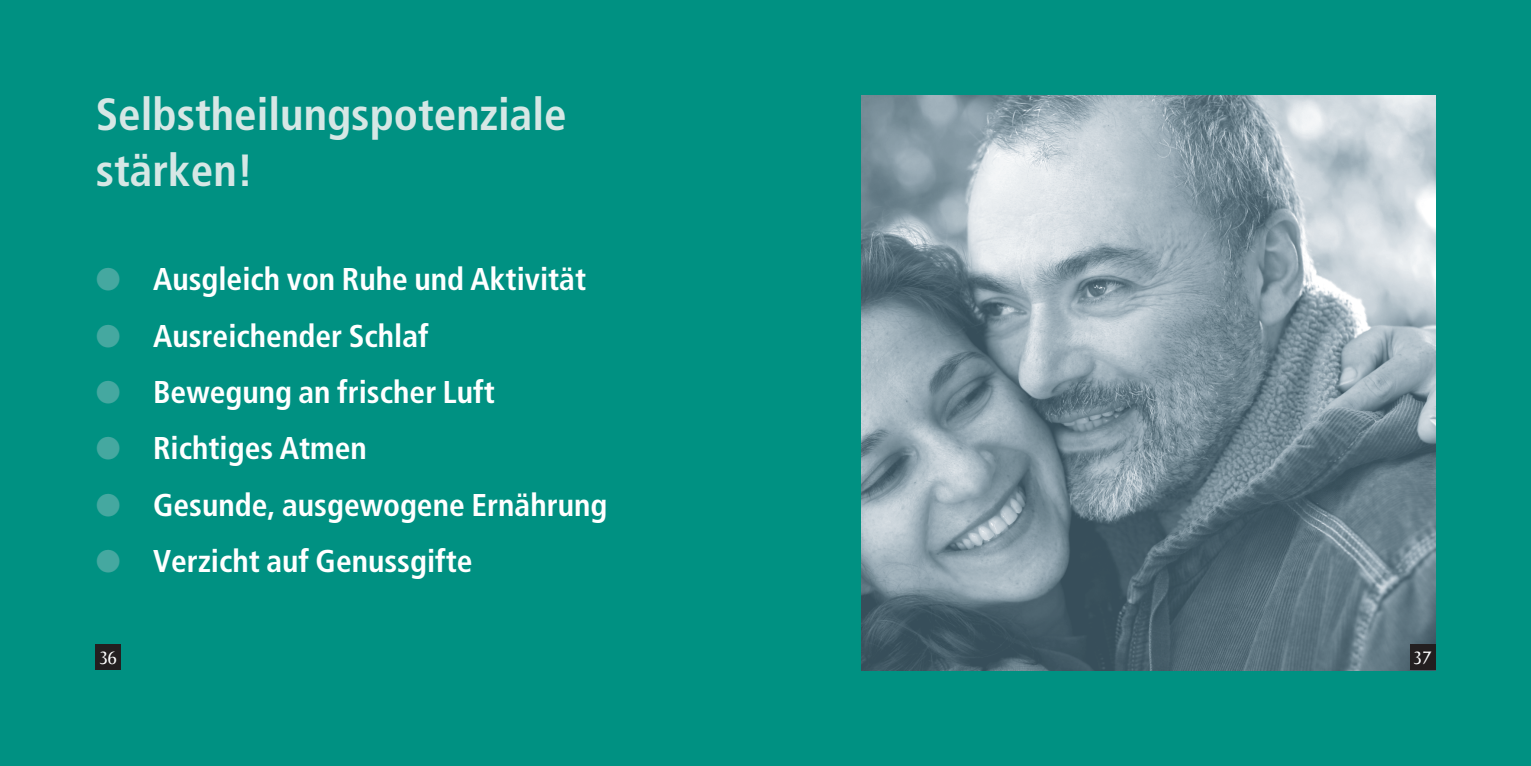
<style>
.page{position:relative;width:1531px;height:766px;background:#fff}
.page>*{position:absolute;margin:0;border:0;box-sizing:border-box;transform-origin:0 0}
.t1{font:700 condensed 45px/56.2px "Frutiger";color:#d6e7e5}
.t2{font:700 condensed 31.5px "Frutiger";color:#fff}
.t3{font:19.12px "Baker Signet";color:#fff}
.s1{color:#45a8a0}
</style>
<div class="page">
<div style="left:0;top:0;width:1531px;height:765px;background:#009182"></div>
<img style="left:861px;top:96px;width:574px;height:574px">
<div style="left:96px;top:644px;width:25px;height:26px;background:#231f20"></div>
<div style="left:1410px;top:644px;width:25px;height:26px;background:#231f20"></div>
<h1 class="t1" style="left:96px;top:86px;width:473px">Selbstheilungspotenziale stärken!</h1>
<p class="t2" style="left:96px;top:261px;width:492px"><span class="s1">●</span> Ausgleich von Ruhe und Aktivität</p>
<p class="t2" style="left:96px;top:317px;width:334px"><span class="s1">●</span> Ausreichender Schlaf</p>
<p class="t2" style="left:96px;top:373px;width:401px"><span class="s1">●</span> Bewegung an frischer Luft</p>
<p class="t2" style="left:96px;top:429px;width:273px"><span class="s1">●</span> Richtiges Atmen</p>
<p class="t2" style="left:96px;top:486px;width:513px"><span class="s1">●</span> Gesunde, ausgewogene Ernährung</p>
<p class="t2" style="left:96px;top:542px;width:378px"><span class="s1">●</span> Verzicht auf Genussgifte</p>
<p class="t3" style="left:100px;top:647px;width:19px">36</p>
<p class="t3" style="left:1414px;top:647px;width:19px">37</p>
</div>
